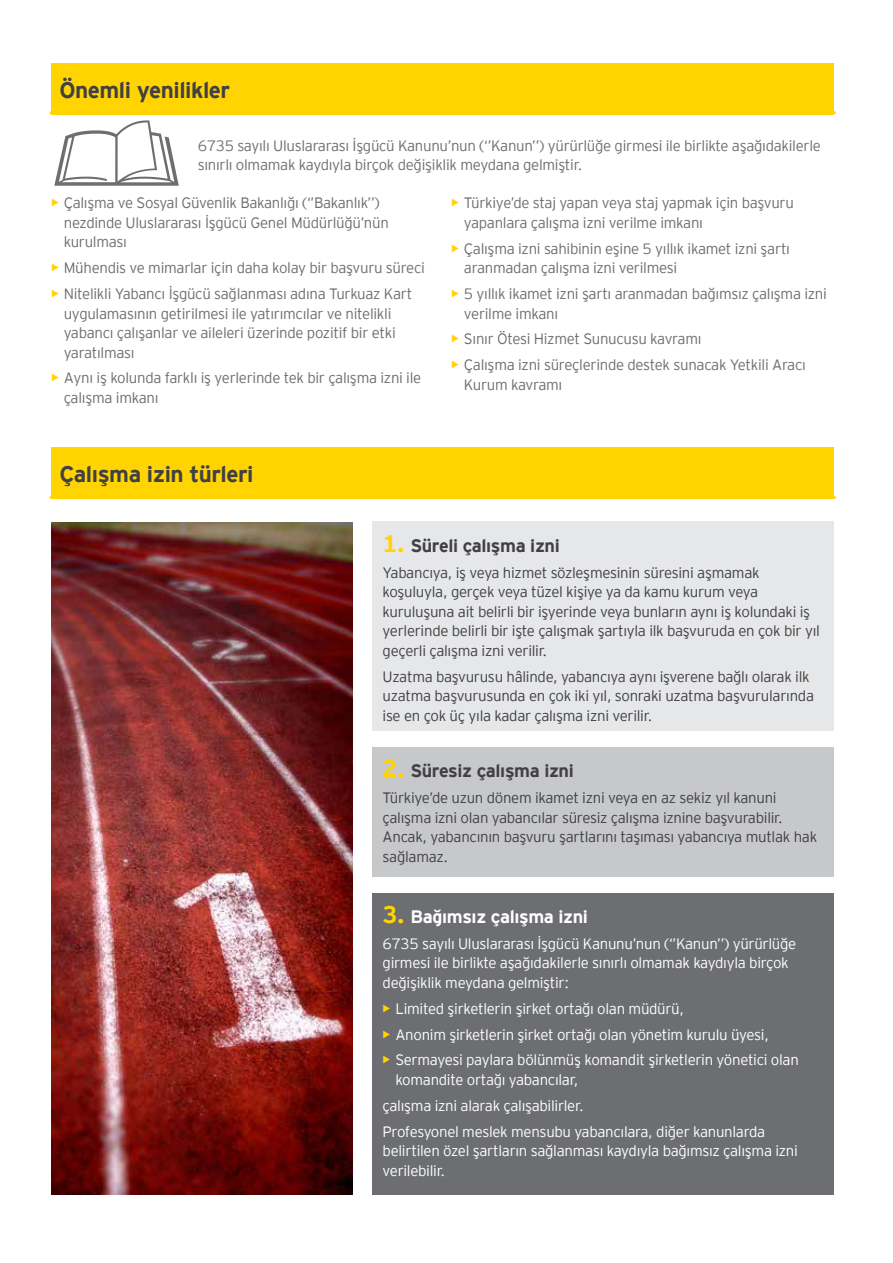
<style>
.page{position:relative;width:893px;height:1263px;background:#fff}
.page>*{position:absolute;margin:0;border:0;box-sizing:border-box;transform-origin:0 0}
.t1{font:700 22.5px "EY Interstate";letter-spacing:-.02em;color:#414042}
.t2{font:700 18px "EY Interstate";letter-spacing:-.02em;color:#414042}
.t3{font:700 18px "EY Interstate";letter-spacing:-.02em;color:#fff}
.t4{font:300 15px/19.5px "EY Interstate";letter-spacing:-.02em;color:#6d6e71}
.t5{font:300 15px/19.5px "EY Interstate";letter-spacing:-.02em;color:#414042}
.t6{font:300 15px/19.5px "EY Interstate";letter-spacing:-.02em;color:#fff}
.s1{font-weight:700;color:#ffd400}
.s2{font-size:24px;color:#ffd400}
</style>
<div class="page">
<div style="left:51px;top:64px;width:782px;height:51px;background:#ffd400"></div>
<div style="left:51px;top:447px;width:782px;height:51px;background:#ffd400"></div>
<img style="left:51px;top:522px;width:302px;height:673px">
<svg style="left:54px;top:120px;width:125px;height:66px"></svg>
<div style="left:372px;top:521px;width:461px;height:210px;background:#e6e7e8"></div>
<div style="left:372px;top:747px;width:461px;height:130px;background:#c7c8ca"></div>
<div style="left:372px;top:893px;width:461px;height:302px;background:#6d6e71"></div>
<svg style="left:51px;top:496px;width:783px;height:3px"></svg>
<h1 class="t1" style="left:60px;top:74px;width:172px">Önemli yenilikler</h1>
<p class="t4" style="left:198px;top:135px;width:625px">6735 sayılı Uluslararası İşgücü Kanunu’nun (‘’Kanun’’) yürürlüğe girmesi ile birlikte aşağıdakilerle sınırlı olmamak kaydıyla birçok değişiklik meydana gelmiştir.</p>
<p class="t4" style="left:64px;top:192px;width:327px;text-indent:-13px"><span class="s1">•</span> Çalışma ve Sosyal Güvenlik Bakanlığı (‘’Bakanlık’’) nezdinde Uluslararası İşgücü Genel Müdürlüğü’nün kurulması</p>
<p class="t4" style="left:51px;top:257px;width:375px"><span class="s1">•</span> Mühendis ve mimarlar için daha kolay bir başvuru süreci</p>
<p class="t4" style="left:64px;top:283px;width:350px;text-indent:-13px"><span class="s1">•</span> Nitelikli Yabancı İşgücü sağlanması adına Turkuaz Kart uygulamasının getirilmesi ile yatırımcılar ve nitelikli yabancı çalışanlar ve aileleri üzerinde pozitif bir etki yaratılması</p>
<p class="t4" style="left:64px;top:367px;width:359px;text-indent:-13px"><span class="s1">•</span> Aynı iş kolunda farklı iş yerlerinde tek bir çalışma izni ile çalışma imkanı</p>
<h1 class="t1" style="left:60px;top:457px;width:196px">Çalışma izin türleri</h1>
<p class="t4" style="left:464px;top:192px;width:331px;text-indent:-13px"><span class="s1">•</span> Türkiye’de staj yapan veya staj yapmak için başvuru yapanlara çalışma izni verilme imkanı</p>
<p class="t4" style="left:464px;top:238px;width:328px;text-indent:-13px"><span class="s1">•</span> Çalışma izni sahibinin eşine 5 yıllık ikamet izni şartı aranmadan çalışma izni verilmesi</p>
<p class="t4" style="left:464px;top:283px;width:364px;text-indent:-13px"><span class="s1">•</span> 5 yıllık ikamet izni şartı aranmadan bağımsız çalışma izni verilme imkanı</p>
<p class="t4" style="left:451px;top:328px;width:252px"><span class="s1">•</span> Sınır Ötesi Hizmet Sunucusu kavramı</p>
<p class="t4" style="left:464px;top:354px;width:343px;text-indent:-13px"><span class="s1">•</span> Çalışma izni süreçlerinde destek sunacak Yetkili Aracı<br>Kurum kavramı</p>
<p class="t2" style="left:383px;top:533px;width:179px"><span class="s2">1.</span> Süreli çalışma izni</p>
<p class="t5" style="left:383px;top:562px;width:439px">Yabancıya, iş veya hizmet sözleşmesinin süresini aşmamak koşuluyla, gerçek veya tüzel kişiye ya da kamu kurum veya kuruluşuna ait belirli bir işyerinde veya bunların aynı iş kolundaki iş yerlerinde belirli bir işte çalışmak şartıyla ilk başvuruda en çok bir yıl geçerli çalışma izni verilir.</p>
<p class="t5" style="left:383px;top:666px;width:433px">Uzatma başvurusu hâlinde, yabancıya aynı işverene bağlı olarak ilk uzatma başvurusunda en çok iki yıl, sonraki uzatma başvurularında ise en çok üç yıla kadar çalışma izni verilir.</p>
<p class="t2" style="left:383px;top:758px;width:193px"><span class="s2">2.</span> Süresiz çalışma izni</p>
<p class="t5" style="left:383px;top:787px;width:436px">Türkiye’de uzun dönem ikamet izni veya en az sekiz yıl kanuni çalışma izni olan yabancılar süresiz çalışma iznine başvurabilir.<br>Ancak, yabancının başvuru şartlarını taşıması yabancıya mutlak hak sağlamaz.</p>
<p class="t3" style="left:383px;top:903px;width:207px"><span class="s2">3.</span> Bağımsız çalışma izni</p>
<p class="t6" style="left:383px;top:933px;width:415px">6735 sayılı Uluslararası İşgücü Kanunu’nun (‘’Kanun’’) yürürlüğe girmesi ile birlikte aşağıdakilerle sınırlı olmamak kaydıyla birçok değişiklik meydana gelmiştir:</p>
<p class="t6" style="left:383px;top:998px;width:303px"><span class="s1">•</span> Limited şirketlerin şirket ortağı olan müdürü,</p>
<p class="t6" style="left:383px;top:1023px;width:388px"><span class="s1">•</span> Anonim şirketlerin şirket ortağı olan yönetim kurulu üyesi,</p>
<p class="t6" style="left:395px;top:1049px;width:405px;text-indent:-13px"><span class="s1">•</span> Sermayesi paylara bölünmüş komandit şirketlerin yönetici olan komandite ortağı yabancılar,</p>
<p class="t6" style="left:383px;top:1091px;width:384px;line-height:26px">çalışma izni alarak çalışabilirler.<br>Profesyonel meslek mensubu yabancılara, diğer kanunlarda</p>
<p class="t6" style="left:383px;top:1140px;width:417px">belirtilen özel şartların sağlanması kaydıyla bağımsız çalışma izni verilebilir.</p>
</div>
